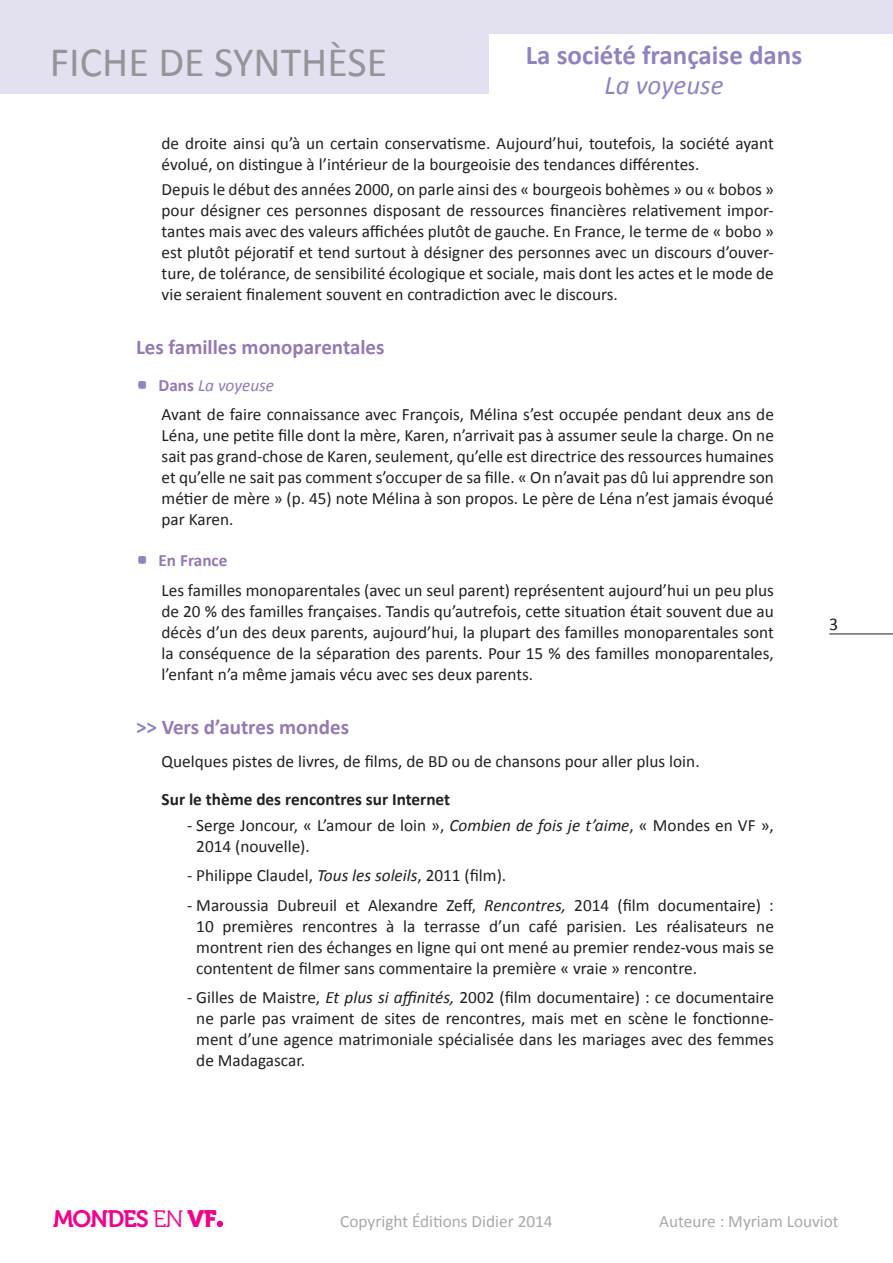
<style>
.page{position:relative;width:893px;height:1263px;background:#fff}
.page>*{position:absolute;margin:0;border:0;box-sizing:border-box;transform-origin:0 0}
.t1{font:42px "Calibri";color:#939598}
.t2{font:700 27px "Calibri";color:#9184be}
.t3{font:italic 27px "Calibri";color:#9184be}
.t4{font:23.7px "Museo 700";letter-spacing:-.05em;color:#ed028c}
.TitreChevrons{font:700 21px "Calibri";color:#947ab0}
.t5{font:18px "Calibri";color:#231f20}
.TC_retrait_6mm{font:17.25px/21px "Calibri";color:#231f20;text-align:justify}
.TC_retrait_10_mm{font:17.25px/21px "Calibri";color:#231f20;text-align:justify}
.t6{font:17.25px "Calibri";color:#a8a9ad}
.titre_bold___retr{font:700 17.25px "Calibri";color:#231f20}
.titre_violet___fl{font:italic 17.25px "Calibri";color:#947ab0}
.titre_violet___fl-2{font:700 17.25px "Calibri";color:#947ab0}
.s1{font-weight:700;font-style:normal}
.s2{color:#9184be}
.s3{font-style:italic}
.s4{font-family:"Museo 300"}
.s5{font-family:"Museo 900"}
</style>
<div class="page">
<hr style="left:829px;top:633px;width:64px;height:1px;background:#231f20">
<div style="left:0;top:0;width:893px;height:94px;background:#e3e1f0"></div>
<div style="left:489px;top:34px;width:404px;height:82px;background:#fff"></div>
<svg style="left:217px;top:1221px;width:6px;height:6px"></svg>
<h1 class="t1" style="left:50px;top:36px;width:339px">FICHE DE SYNTHÈSE</h1>
<h2 class="t2" style="left:526px;top:37px;width:278px">La société française dans</h2>
<h2 class="t3" style="left:604px;top:66px;width:121px">La voyeuse</h2>
<p class="TC_retrait_6mm" style="left:162px;top:133px;width:614px">de droite ainsi qu’à un certain conservatisme. Aujourd’hui, toutefois, la société ayant évolué, on distingue à l’intérieur de la bourgeoisie des tendances différentes.</p>
<p class="TC_retrait_6mm" style="left:162px;top:179px;width:614px">Depuis le début des années 2000, on parle ainsi des « bourgeois bohèmes » ou « bobos » pour désigner ces personnes disposant de ressources financières relativement impor&shy;tantes mais avec des valeurs affichées plutôt de gauche. En France, le terme de « bobo » est plutôt péjoratif et tend surtout à désigner des personnes avec un discours d’ouver&shy;ture, de tolérance, de sensibilité écologique et sociale, mais dont les actes et le mode de vie seraient finalement souvent en contradiction avec le discours.</p>
<p class="TitreChevrons" style="left:136px;top:334px;width:250px">Les familles monoparentales</p>
<p class="titre_violet___fl" style="left:159px;top:373px;width:117px"><span class="s1">Dans</span> La voyeuse</p>
<p class="TC_retrait_6mm" style="left:162px;top:404px;width:614px">Avant de faire connaissance avec François, Mélina s’est occupée pendant deux ans de Léna, une petite fille dont la mère, Karen, n’arrivait pas à assumer seule la charge. On ne sait pas grand-chose de Karen, seulement, qu’elle est directrice des ressources humaines et qu’elle ne sait pas comment s’occuper de sa fille. « On n’avait pas dû lui apprendre son métier de mère » (p. 45) note Mélina à son propos. Le père de Léna n’est jamais évoqué par Karen.</p>
<p class="titre_violet___fl-2" style="left:159px;top:550px;width:70px">En France</p>
<p class="TC_retrait_6mm" style="left:162px;top:580px;width:614px">Les familles monoparentales (avec un seul parent) représentent aujourd’hui un peu plus de 20 % des familles françaises. Tandis qu’autrefois, cette situation était souvent due au décès d’un des deux parents, aujourd’hui, la plupart des familles monoparentales sont la conséquence de la séparation des parents. Pour 15 % des familles monoparentales, l’enfant n’a même jamais vécu avec ses deux parents.</p>
<p class="TitreChevrons" style="left:136px;top:713px;width:215px"><span class="s2">&gt;&gt;</span> Vers d’autres mondes</p>
<p class="TC_retrait_6mm" style="left:162px;top:751px;width:540px">Quelques pistes de livres, de films, de BD ou de chansons pour aller plus loin.</p>
<p class="titre_bold___retr" style="left:162px;top:789px;width:290px">Sur le thème des rencontres sur Internet</p>
<p class="TC_retrait_6mm" style="left:196px;top:814px;width:579px;text-indent:-9px">- Serge Joncour, « L’amour de loin », <span class="s3">Combien de fois je t’aime</span>, « Mondes en VF »,<br>2014 (nouvelle).</p>
<p class="TC_retrait_6mm" style="left:187px;top:865px;width:321px">- Philippe Claudel, <span class="s3">Tous les soleils</span>, 2011 (film).</p>
<p class="TC_retrait_6mm" style="left:196px;top:894px;width:579px;text-indent:-9px">- Maroussia Dubreuil et Alexandre Zeff, <span class="s3">Rencontres,</span> 2014 (film documentaire) :<br>10 -premières rencontres à la terrasse d’un café parisien. Les réalisateurs ne montrent rien des échanges en ligne qui ont mené au premier rendez-vous mais se contentent de filmer sans commentaire la première « vraie » rencontre.</p>
<p class="TC_retrait_10_mm" style="left:196px;top:987px;width:579px;text-indent:-9px">- Gilles de Maistre, <span class="s3">Et plus si affinités,</span> 2002 (film documentaire) : ce documentaire ne parle pas vraiment de sites de rencontres, mais met en scène le fonctionne&shy;ment d’une agence matrimoniale spécialisée dans les mariages avec des femmes de Madagascar.</p>
<p class="t5" style="left:829px;top:613px;width:11px">3</p>
<h3 class="t4" style="left:53px;top:1205px;width:165px">MONDES <span class="s4">EN</span> <span class="s5">VF</span></h3>
<p class="t6" style="left:340px;top:1210px;width:214px">Copyright Éditions Didier 2014</p>
<p class="t6" style="left:659px;top:1210px;width:181px">Auteure : Myriam Louviot</p>
</div>
